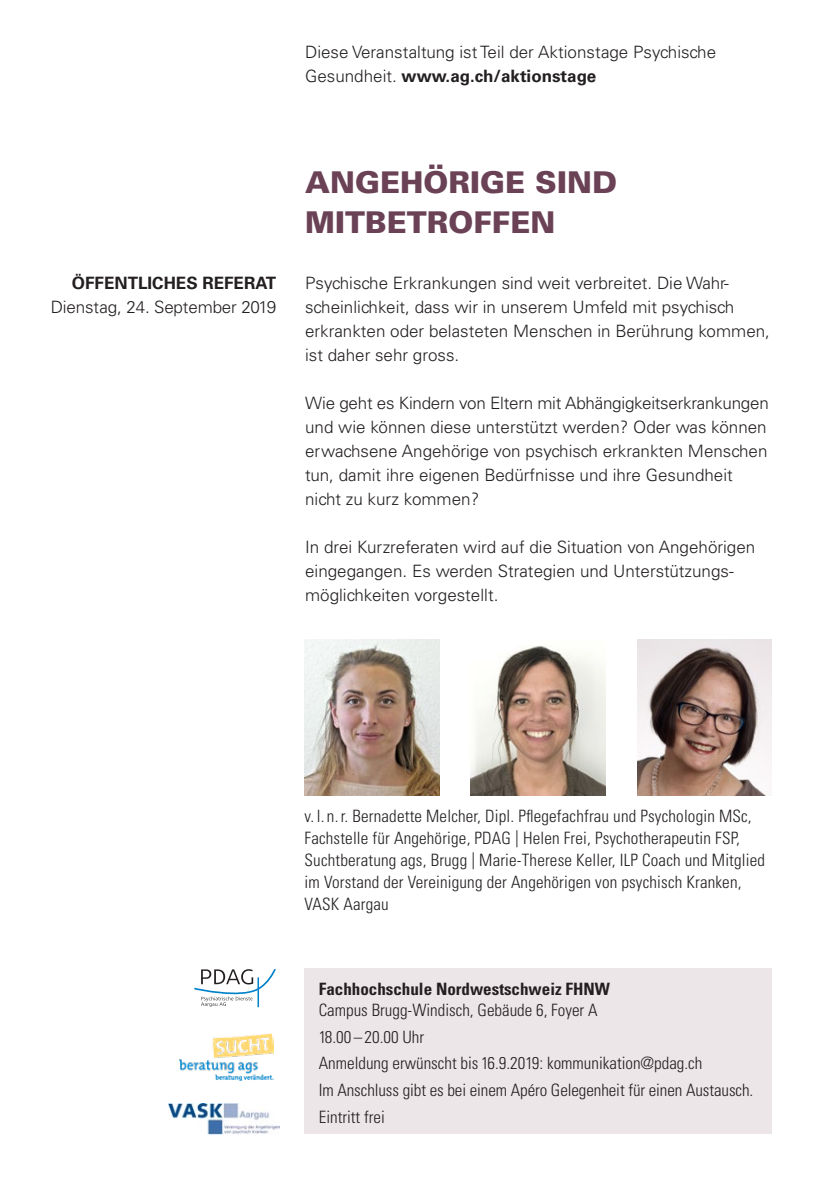
<style>
.page{position:relative;width:840px;height:1191px;background:#fff}
.page>*{position:absolute;margin:0;border:0;box-sizing:border-box;transform-origin:0 0}
.t1{font:900 30px/40px "Univers LT Std";color:#6a4155}
.t2{font:300 17px/24px "Univers LT Std";color:#231f20}
.t3{font:300 condensed 17px/22px "Univers LT Std";letter-spacing:.01em;color:#231f20}
.t4{font:700 condensed 17px "Univers LT Std";color:#231f20}
.t5{font:700 17px "Univers LT Std";color:#231f20}
.s1{font-weight:700}
</style>
<div class="page">
<img style="left:304px;top:639px;width:135px;height:157px">
<img style="left:470px;top:645px;width:135px;height:151px">
<img style="left:637px;top:639px;width:134px;height:157px">
<svg style="left:194px;top:969px;width:82px;height:38px"></svg>
<img style="left:179px;top:1034px;width:94px;height:46px">
<img style="left:168px;top:1103px;width:111px;height:31px">
<div style="left:304px;top:968px;width:467px;height:166px;background:#ede6e9"></div>
<p class="t2" style="left:305px;top:40px;width:412px">Diese Veranstaltung ist Teil der Aktionstage Psychische<br>Gesundheit. <span class="s1">www.ag.ch/aktionstage</span></p>
<p class="t5" style="left:72px;top:273px;width:206px">ÖFFENTLICHES REFERAT</p>
<p class="t2" style="left:51px;top:295px;width:227px">Dienstag, 24. September 2019</p>
<h1 class="t1" style="left:305px;top:162px;width:313px">ANGEHÖRIGE SIND<br>MITBETROFFEN</h1>
<p class="t2" style="left:305px;top:271px;width:466px">Psychische Erkrankungen sind weit verbreitet. Die Wahr&shy;scheinlichkeit, dass wir in unserem Umfeld mit psychisch erkrankten oder belasteten Menschen in Berührung kommen, ist daher sehr gross.</p>
<p class="t2" style="left:305px;top:391px;width:465px">Wie geht es Kindern von Eltern mit Abhängigkeitserkrankungen und wie können diese unterstützt werden? Oder was können erwachsene Angehörige von psychisch erkrankten Menschen tun, damit ihre eigenen Bedürfnisse und ihre Gesundheit nicht zu kurz kommen?</p>
<p class="t2" style="left:305px;top:535px;width:451px">In drei Kurzreferaten wird auf die Situation von Angehörigen eingegangen. Es werden Strategien und Unterstützungs&shy;möglichkeiten vorgestellt.</p>
<p class="t3" style="left:304px;top:804px;width:462px">v. l. n. r. Bernadette Melcher, Dipl. Pflegefachfrau und Psychologin MSc, Fachstelle für Angehörige, PDAG | Helen Frei, Psychotherapeutin FSP, Suchtberatung ags, Brugg | Marie-Therese Keller, ILP Coach und Mitglied im Vorstand der Vereinigung der Angehörigen von psychisch Kranken, VASK Aargau</p>
<p class="t4" style="left:318px;top:978px;width:292px">Fachhochschule Nordwestschweiz FHNW</p>
<p class="t3" style="left:318px;top:996px;width:436px;line-height:26.6px">Campus Brugg-Windisch, Gebäude 6, Foyer A<br>18.00 – 20.00 Uhr<br>Anmeldung erwünscht bis 16.9.2019: kommunikation@pdag.ch<br>Im Anschluss gibt es bei einem Apéro Gelegenheit für einen Austausch.<br>Eintritt frei</p>
</div>
